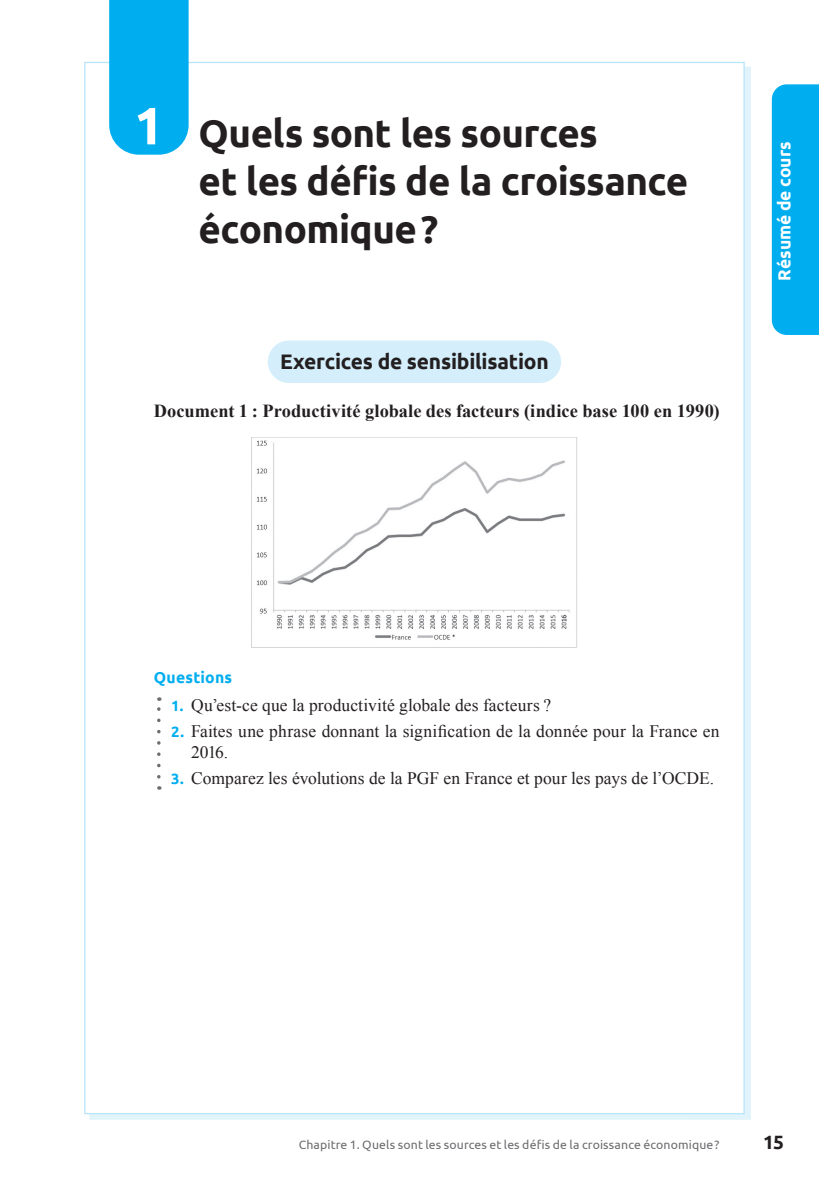
<style>
.page{position:relative;width:819px;height:1191px;background:#fff}
.page>*{position:absolute;margin:0;border:0;box-sizing:border-box;transform-origin:0 0}
.t1{font:700 38.5px/48.1px "Ubuntu";letter-spacing:-.015em;color:#231f20}
.t2{font:700 21px "Ubuntu";letter-spacing:-.01em;color:#231f20}
.t3{font:700 19.25px "Ubuntu";color:#231f20}
.t4{font:700 18.38px "Times New Roman";letter-spacing:.005em;color:#231f20}
.t5{font:17.5px/21px "Times New Roman";letter-spacing:.005em;color:#231f20}
.t6{font:700 17.5px "Ubuntu";letter-spacing:-.005em;color:#fff}
.t7{font:700 15.75px "Ubuntu";letter-spacing:.015em;color:#00aeef}
.t8{font:12.25px "Ubuntu";letter-spacing:.01em;color:#6c6d70}
.s1{font-size:52.5px;color:#fff}
.s2{font-family:"Ubuntu";font-weight:700;font-size:14.88px;color:#00aeef}
</style>
<div class="page">
<div style="left:84px;top:62px;width:660px;height:1052px;background:#fff;border:1px solid #b9e5fa"></div>
<div style="left:109px;top:0;width:80px;height:155px;background:#00aeef"></div>
<div style="left:268px;top:340px;width:293px;height:43px;background:#d4effb;border-radius:21px"></div>
<svg style="left:157px;top:697px;width:3px;height:80px"></svg>
<img style="left:251px;top:437px;width:326px;height:210px">
<svg style="left:771px;top:84px;width:48px;height:251px;background:#0fb2ef"></svg>
<h1 class="t1" style="left:198px;top:109px;width:491px;text-indent:-65px"><span class="s1">1</span> Quels sont les sources<br>et les défis de la croissance économique ?</h1>
<p class="t2" style="left:280px;top:349px;width:270px">Exercices de sensibilisation</p>
<p class="t4" style="left:154px;top:398px;width:567px">Document 1 : Productivité globale des facteurs (indice base 100 en 1990)</p>
<p class="t6" style="left:773px;top:280px;width:141px;rotate:-90deg">Résumé de cours</p>
<p class="t7" style="left:154px;top:667px;width:80px">Questions</p>
<p class="t5" style="left:171px;top:694px;width:381px"><span class="s2">1.</span> Qu’est- ce que la productivité globale des facteurs ?</p>
<p class="t5" style="left:191px;top:720px;width:530px;text-indent:-20px"><span class="s2">2.</span> Faites une phrase donnant la signification de la donnée pour la France en<br>2016.</p>
<p class="t5" style="left:171px;top:767px;width:544px"><span class="s2">3.</span> Comparez les évolutions de la PGF en France et pour les pays de l’OCDE.</p>
<p class="t8" style="left:299px;top:1137px;width:422px">Chapitre 1. Quels sont les sources et les défis de la croissance économique ?</p>
<p class="t3" style="left:763px;top:1130px;width:23px">15</p>
</div>
